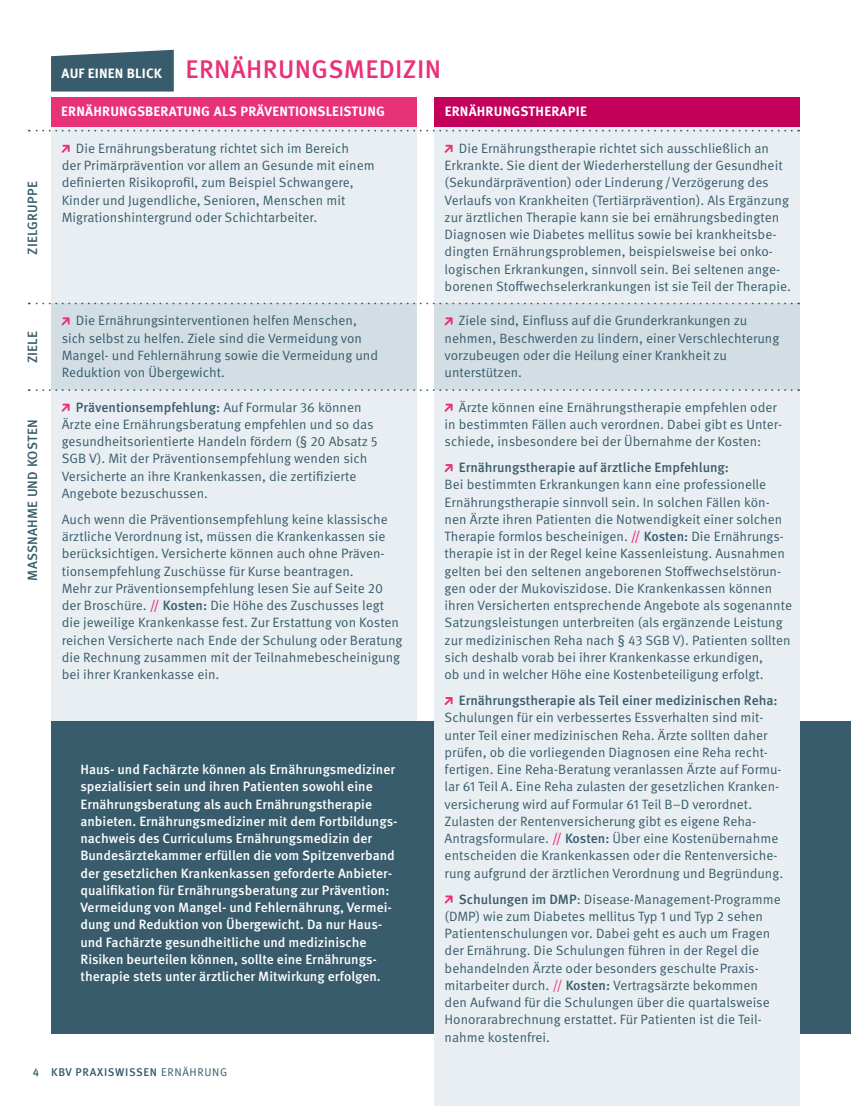
<style>
.page{position:relative;width:851px;height:1106px;background:#fff}
.page>*{position:absolute;margin:0;border:0;box-sizing:border-box;transform-origin:0 0}
.t1{font:500 25.5px "Meta Pro";letter-spacing:.015em;color:#e83278}
.t2{font:13.5px/17.2px "Meta Pro Norm";color:#385c6b}
.t3{font:500 13.5px/17.2px "Meta Pro";color:#fff}
.t4{font:500 13.5px "Meta Pro";color:#385c6b}
.t5{font:700 13.5px "Meta Pro";letter-spacing:.015em;color:#fff}
.t6{font:500 11.25px "Meta Pro";letter-spacing:.06em;color:#385c6b}
.s1{font-family:"Meta Pro Norm";font-weight:400}
.s2{font-family:"Meta Pro";font-weight:500;color:#e83278}
.s3{font-family:"Meta Pro";font-weight:500}
.s4{color:#e83278}
</style>
<div class="page">
<div style="left:51px;top:127px;width:366px;height:176px;background:#e9eef2"></div>
<div style="left:51px;top:389px;width:366px;height:332px;background:#e9eef2"></div>
<div style="left:51px;top:303px;width:366px;height:87px;background:#d2dee4"></div>
<div style="left:51px;top:721px;width:799px;height:312px;background:#385c6b"></div>
<svg style="left:51px;top:50px;width:123px;height:42px;background:#486977"></svg>
<svg style="left:62px;top:145px;width:8px;height:8px"></svg>
<svg style="left:62px;top:317px;width:8px;height:8px"></svg>
<svg style="left:62px;top:403px;width:8px;height:8px"></svg>
<div style="left:51px;top:97px;width:366px;height:30px;background:#e83278"></div>
<div style="left:434px;top:127px;width:365px;height:176px;background:#e9eef2"></div>
<div style="left:434px;top:389px;width:365px;height:717px;background:#e9eef2"></div>
<div style="left:434px;top:303px;width:365px;height:87px;background:#d2dee4"></div>
<svg style="left:444px;top:145px;width:8px;height:8px"></svg>
<svg style="left:444px;top:317px;width:8px;height:8px"></svg>
<svg style="left:444px;top:403px;width:8px;height:8px"></svg>
<svg style="left:444px;top:464px;width:8px;height:8px"></svg>
<svg style="left:444px;top:697px;width:8px;height:8px"></svg>
<svg style="left:444px;top:895px;width:8px;height:8px"></svg>
<div style="left:434px;top:97px;width:365px;height:30px;background:#c3005a"></div>
<svg style="left:29px;top:302px;width:762px;height:2px"></svg>
<svg style="left:29px;top:130px;width:762px;height:1px"></svg>
<svg style="left:29px;top:389px;width:762px;height:2px"></svg>
<p class="t5" style="left:62px;top:63px;width:102px">AUF EINEN BLICK</p>
<h1 class="t1" style="left:186px;top:50px;width:257px">ERNÄHRUNGSMEDIZIN</h1>
<p class="t4" style="left:22px;top:255px;width:75px;rotate:-90deg">ZIELGRUPPE</p>
<p class="t5" style="left:61px;top:101px;width:325px">ERNÄHRUNGSBERATUNG ALS PRÄVENTIONSLEISTUNG</p>
<p class="t2" style="left:62px;top:139px;width:314px;text-indent:14px">Die Ernährungsberatung richtet sich im Bereich<br>der Primärprävention vor allem an Gesunde mit einem definierten Risikoprofil, zum Beispiel Schwangere, Kinder und Jugendliche, Senioren, Menschen mit Migrationshintergrund oder Schichtarbeiter.</p>
<p class="t4" style="left:22px;top:363px;width:34px;rotate:-90deg">ZIELE</p>
<p class="t4" style="left:22px;top:581px;width:163px;rotate:-90deg">MASSNAHME UND KOSTEN</p>
<p class="t2" style="left:62px;top:311px;width:318px;text-indent:14px">Die Ernährungsinterventionen helfen Menschen, sich selbst zu helfen. Ziele sind die Vermeidung von Mangel- und Fehlernährung sowie die Vermeidung und Reduktion von Übergewicht.</p>
<p class="t4" style="left:76px;top:396px;width:287px">Präventionsempfehlung: <span class="s1">Auf Formular 36 können</span></p>
<p class="t2" style="left:62px;top:415px;width:317px">Ärzte eine Ernährungsberatung empfehlen und so das gesundheitsorientierte Handeln fördern (§ 20 Absatz 5<br>SGB V). Mit der Präventionsempfehlung wenden sich Versicherte an ihre Krankenkassen, die zertifizierte Angebote bezuschussen.</p>
<p class="t2" style="left:62px;top:509px;width:342px">Auch wenn die Präventionsempfehlung keine klassische ärztliche Verordnung ist, müssen die Krankenkassen sie berücksichtigen. Versicherte können auch ohne Präven&shy;tionsempfehlung Zuschüsse für Kurse beantragen.<br>Mehr zur Präventionsempfehlung lesen Sie auf Seite 20 der Broschüre. <span class="s2">//</span> <span class="s3">Kosten:</span> Die Höhe des Zuschusses legt die jeweilige Krankenkasse fest. Zur Erstattung von Kosten reichen Versicherte nach Ende der Schulung oder Beratung die Rechnung zusammen mit der Teilnahmebescheinigung bei ihrer Krankenkasse ein.</p>
<p class="t3" style="left:80px;top:760px;width:318px">Haus- und Fachärzte können als Ernährungsmediziner spezialisiert sein und ihren Patienten sowohl eine Ernährungsberatung als auch Ernährungstherapie anbieten. Ernährungsmediziner mit dem Fortbildungs&shy;nachweis des Curriculums Ernährungsmedizin der Bundesärztekammer erfüllen die vom Spitzenverband der gesetzlichen Krankenkassen geforderte Anbieter&shy;qualifikation für Ernährungsberatung zur Prävention:<br>Vermeidung von Mangel- und Fehlernährung, Vermei&shy;dung und Reduktion von Übergewicht. Da nur Haus&shy;und Fachärzte gesundheitliche und medizinische Risiken beurteilen können, sollte eine Ernährungs&shy;therapie stets unter ärztlicher Mitwirkung erfolgen.</p>
<p class="t6" style="left:33px;top:1063px;width:196px">4 KBV PRAXISWISSEN <span class="s1">ERNÄHRUNG</span></p>
<p class="t5" style="left:444px;top:101px;width:144px">ERNÄHRUNGSTHERAPIE</p>
<p class="t2" style="left:444px;top:139px;width:348px;text-indent:14px">Die Ernährungstherapie richtet sich ausschließlich an Erkrankte. Sie dient der Wiederherstellung der Gesundheit (Sekundärprävention) oder Linderung/Verzögerung des Verlaufs von Krankheiten (Tertiärprävention). Als Ergänzung zur ärztlichen Therapie kann sie bei ernährungsbedingten Diagnosen wie Diabetes mellitus sowie bei krankheitsbe&shy;dingten Ernährungsproblemen, beispielsweise bei onko&shy;logischen Erkrankungen, sinnvoll sein. Bei seltenen ange&shy;borenen Stoffwechselerkrankungen ist sie Teil der Therapie.</p>
<p class="t2" style="left:444px;top:311px;width:336px;text-indent:14px">Ziele sind, Einfluss auf die Grunderkrankungen zu nehmen, Beschwerden zu lindern, einer Verschlechterung vorzubeugen oder die Heilung einer Krankheit zu unterstützen.</p>
<p class="t2" style="left:444px;top:397px;width:339px;text-indent:14px">Ärzte können eine Ernährungstherapie empfehlen oder in bestimmten Fällen auch verordnen. Dabei gibt es Unter&shy;schiede, insbesondere bei der Übernahme der Kosten:</p>
<p class="t4" style="left:458px;top:457px;width:272px">Ernährungstherapie auf ärztliche Empfehlung:</p>
<p class="t2" style="left:444px;top:475px;width:349px">Bei bestimmten Erkrankungen kann eine professionelle Ernährungstherapie sinnvoll sein. In solchen Fällen kön&shy;nen Ärzte ihren Patienten die Notwendigkeit einer solchen Therapie formlos bescheinigen. <span class="s2">//</span> <span class="s3">Kosten:</span> Die Ernährungs&shy;therapie ist in der Regel keine Kassenleistung. Ausnahmen gelten bei den seltenen angeborenen Stoffwechselstörun&shy;gen oder der Mukoviszidose. Die Krankenkassen können ihren Versicherten entsprechende Angebote als sogenannte Satzungsleistungen unterbreiten (als ergänzende Leistung zur medizinischen Reha nach § 43 SGB V). Patienten sollten sich deshalb vorab bei ihrer Krankenkasse erkundigen,<br>ob und in welcher Höhe eine Kostenbeteiligung erfolgt.</p>
<p class="t4" style="left:458px;top:690px;width:320px">Ernährungstherapie als Teil einer medizinischen Reha:</p>
<p class="t2" style="left:444px;top:708px;width:340px">Schulungen für ein verbessertes Essverhalten sind mit&shy;unter Teil einer medizinischen Reha. Ärzte sollten daher prüfen, ob die vorliegenden Diagnosen eine Reha recht&shy;fertigen. Eine Reha-Beratung veranlassen Ärzte auf Formu&shy;lar 61 Teil A. Eine Reha zulasten der gesetzlichen Kranken&shy;versicherung wird auf Formular 61 Teil B–D verordnet.<br>Zulasten der Rentenversicherung gibt es eigene Reha-Antragsformulare. <span class="s2">//</span> <span class="s3">Kosten:</span> Über eine Kostenübernahme entscheiden die Krankenkassen oder die Rentenversiche&shy;rung aufgrund der ärztlichen Verordnung und Begründung.</p>
<p class="t2" style="left:444px;top:889px;width:337px;text-indent:14px"><span class="s3">Schulungen im DMP</span>: Disease-Management-Programme (DMP) wie zum Diabetes mellitus Typ 1 und Typ 2 sehen Patientenschulungen vor. Dabei geht es auch um Fragen der Ernährung. Die Schulungen führen in der Regel die behandelnden Ärzte oder besonders geschulte Praxis&shy;mitarbeiter durch. <span class="s4">//</span> <span class="s3">Kosten:</span> Vertragsärzte bekommen den Aufwand für die Schulungen über die quartalsweise Honorarabrechnung erstattet. Für Patienten ist die Teil&shy;nahme kostenfrei.</p>
</div>
